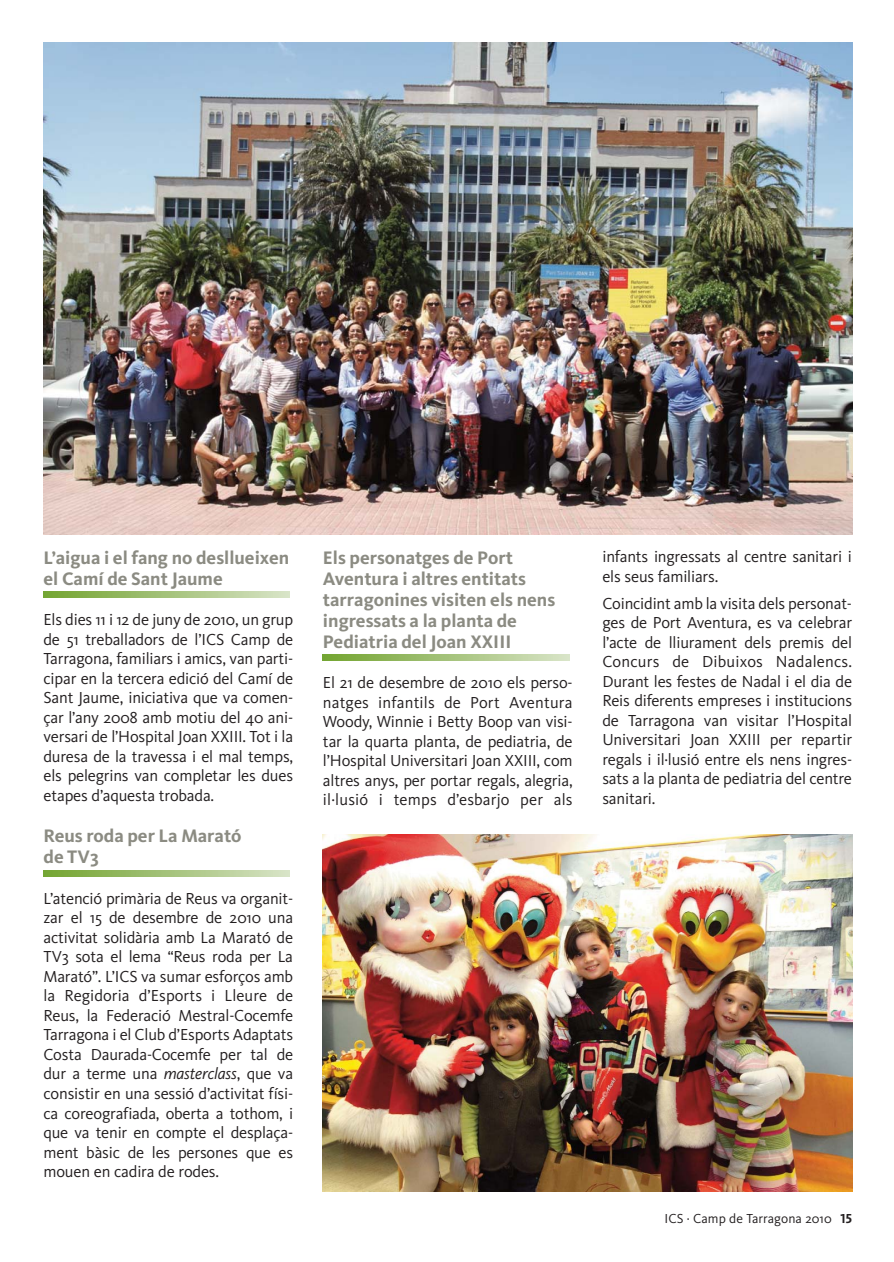
<style>
.page{position:relative;width:894px;height:1262px;background:#fff}
.page>*{position:absolute;margin:0;border:0;box-sizing:border-box;transform-origin:0 0}
.t1{font:700 18.75px/21px "Kievit";color:#8b8b82}
.t2{font:16.5px/19.5px "Kievit";letter-spacing:-.01em;color:#231f20;text-align:justify}
.t3{font:13.5px "Kievit";letter-spacing:.005em;color:#231f20}
.s1{font-style:italic}
.s2{font-family:"Kievit Bold SC"}
</style>
<div class="page">
<svg style="left:43px;top:870px;width:247px;height:6px"></svg>
<svg style="left:323px;top:655px;width:246px;height:5px"></svg>
<svg style="left:43px;top:592px;width:247px;height:5px"></svg>
<img style="left:323px;top:834px;width:528px;height:357px">
<img style="left:44px;top:43px;width:807px;height:492px">
<p class="t1" style="left:43px;top:549px;width:247px">L’aigua i el fang no desllueixen el Camí de Sant Jaume</p>
<p class="t2" style="left:43px;top:611px;width:251px">Els dies 11 i 12 de juny de 2010, un grup de 51 treballadors de l’ICS Camp de Tarragona, familiars i amics, van parti&shy;cipar en la tercera edició del Camí de Sant Jaume, iniciativa que va comen&shy;çar l’any 2008 amb motiu del 40 ani&shy;versari de l’Hospital Joan XXIII. Tot i la duresa de la travessa i el mal temps, els pelegrins van completar les dues etapes d’aquesta trobada.</p>
<p class="t1" style="left:43px;top:827px;width:199px">Reus roda per La Marató de TV3</p>
<p class="t2" style="left:43px;top:890px;width:251px">L’atenció primària de Reus va organit&shy;zar el 15 de desembre de 2010 una activitat solidària amb La Marató de TV3 sota el lema “Reus roda per La Marató”. L’ICS va sumar esforços amb la Regidoria d’Esports i Lleure de Reus, la Federació Mestral-Cocemfe Tarragona i el Club d’Esports Adaptats Costa Daurada-Cocemfe per tal de dur a terme una <span class="s1">masterclass</span>, que va consistir en una sessió d’activitat físi&shy;ca coreografiada, oberta a tothom, i que va tenir en compte el desplaça&shy;ment bàsic de les persones que es mouen en cadira de rodes.</p>
<p class="t1" style="left:323px;top:549px;width:234px">Els personatges de Port<br>Aventura i altres entitats tarragonines visiten els nens ingressats a la planta de<br>Pediatria del Joan XXIII</p>
<p class="t2" style="left:323px;top:674px;width:251px">El 21 de desembre de 2010 els perso&shy;natges infantils de Port Aventura Woody, Winnie i Betty Boop van visi&shy;tar la quarta planta, de pediatria, de l’Hospital Universitari Joan XXIII, com altres anys, per portar regals, alegria, il·lusió i temps d’esbarjo per als</p>
<p class="t2" style="left:602px;top:548px;width:251px">infants ingressats al centre sanitari i els seus familiars.</p>
<p class="t2" style="left:602px;top:595px;width:251px">Coincidint amb la visita dels personat&shy;ges de Port Aventura, es va celebrar l’acte de lliurament dels premis del Con curs de Dibuixos Nadalencs.<br>Durant les festes de Nadal i el dia de Reis diferents empreses i institucions de Tarragona van visitar l’Hospital Universitari Joan XXIII per repartir regals i il·lusió entre els nens ingres&shy;sats a la planta de pediatria del centre sanitari.</p>
<p class="t3" style="left:664px;top:1212px;width:189px">ICS · Camp de Tarragona 2010 <span class="s2">15</span></p>
</div>
